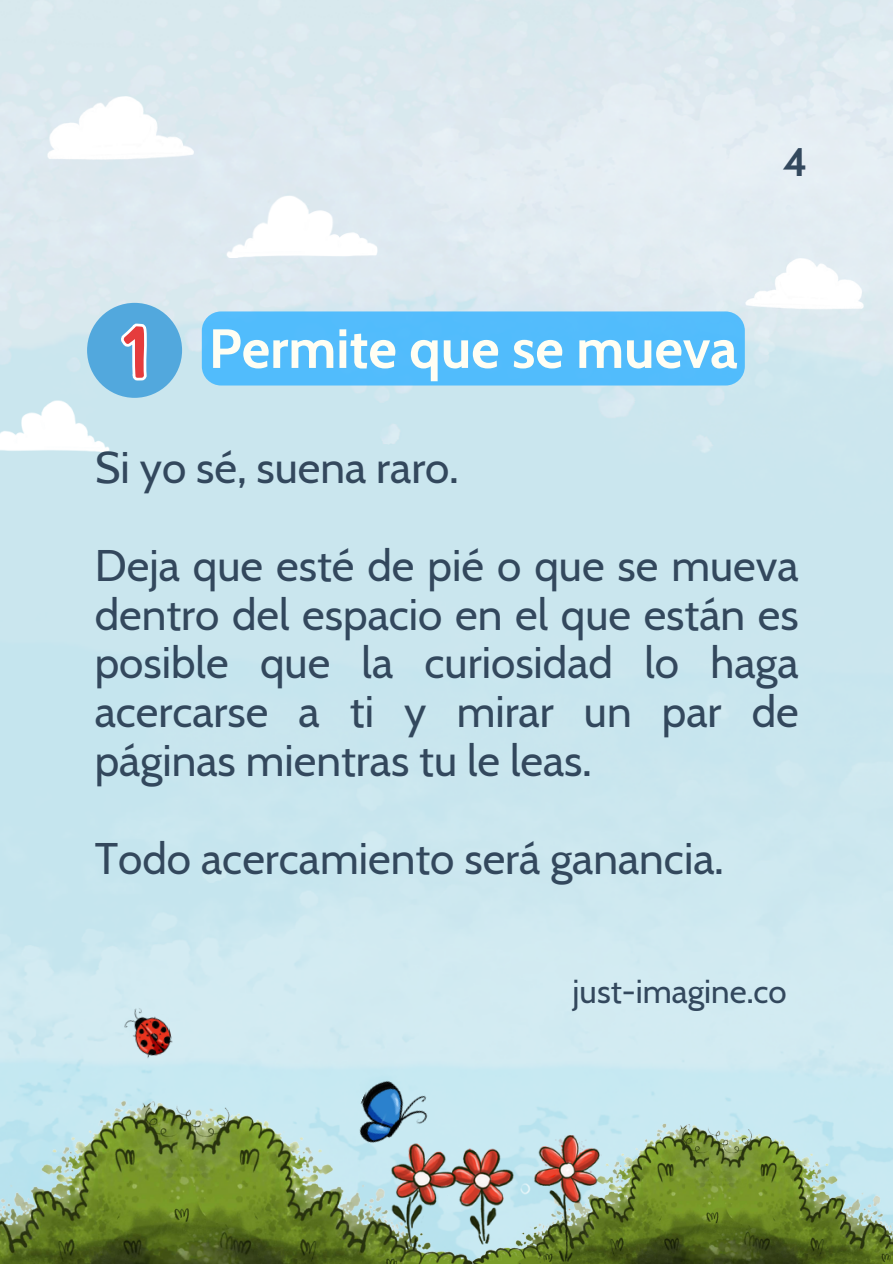
<style>
.page{position:relative;width:893px;height:1264px;background:#fff}
.page>*{position:absolute;margin:0;border:0;box-sizing:border-box;transform-origin:0 0}
.t1{font:700 55.05px "Cabin";color:#fffef3}
.t2{font:44.1px/48.8px "Cabin";color:#33485d;text-align:justify}
.t3{font:700 39.75px "Cabin";color:#33485d}
.t4{font:33px "Cabin";color:#33485d}
.s1{font-family:"KB Planet Earth";font-weight:400;font-size:66.15px;color:rgb(0 0 0/0)}
</style>
<div class="page">
<img style="left:0;top:0;width:892px;height:1094px">
<img style="left:47px;top:96px;width:206px;height:76px">
<img style="left:145px;top:163px;width:233px;height:95px">
<img style="left:0;top:1065px;width:492px;height:198px">
<img style="left:458px;top:1094px;width:434px;height:169px">
<img style="left:697px;top:258px;width:166px;height:62px">
<img style="left:0;top:373px;width:177px;height:79px">
<img style="left:117px;top:991px;width:59px;height:79px">
<img style="left:342px;top:1070px;width:105px;height:106px">
<img style="left:373px;top:1135px;width:237px;height:128px">
<div style="left:87px;top:303px;width:95px;height:95px;background:#52a8dd;border-radius:50%"></div>
<svg style="left:121px;top:323px;width:26px;height:58px"></svg>
<div style="left:202px;top:311px;width:542px;height:74px;background:#52bcfc;border-radius:19px"></div>
<p class="t3" style="left:782px;top:138px;width:26px">4</p>
<p class="t1" style="left:120px;top:315px;width:619px"><span class="s1">1</span> Permite que se mueva</p>
<h2 class="t2" style="left:95px;top:443px;width:365px">Si yo sé, suena raro.</h2>
<h2 class="t2" style="left:95px;top:540px;width:705px">Deja que esté de pié o que se mueva dentro del espacio en el que están es posible que la curiosidad lo haga acercarse a ti y mirar un par de páginas mientras tu le leas.</h2>
<h2 class="t2" style="left:95px;top:833px;width:630px">Todo acercamiento será ganancia.</h2>
<h1 class="t4" style="left:572px;top:971px;width:216px">just-imagine.co</h1>
</div>
